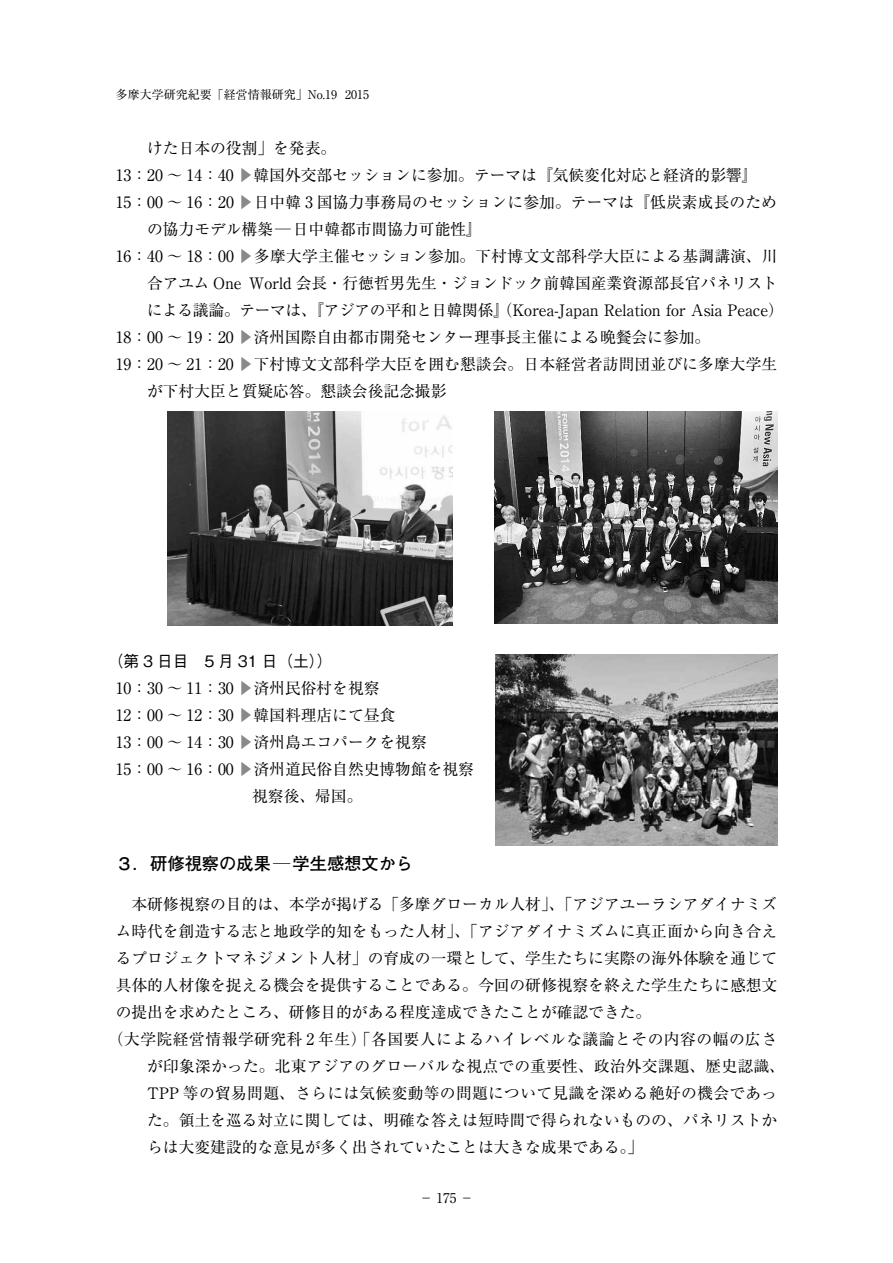
<style>
.page{position:relative;width:893px;height:1263px;background:#fff}
.page>*{position:absolute;margin:0;border:0;box-sizing:border-box;transform-origin:0 0}
.t1{font:700 17.25px "Futo Go B101 Pr 6 N";color:#000}
.t2{font:15.75px "Ryumin Pr 6 N";color:#000}
.t3{font:15.75px "Ryumin Pr 6 N";letter-spacing:.035em;color:#000}
.t4{font:15.75px "Ryumin Pr 6 N";letter-spacing:.02em;color:#000}
.t5{font:500 15.75px "Gothic BBB Pr 6 N";color:#000}
.t6{font:13.5px "Ryumin Pr 6 N";color:#000}
.t7{font:12px "Ryumin Pr 6 N";color:#000}
.s1{color:#898989}
</style>
<div class="page">
<img style="left:167px;top:411px;width:286px;height:214px">
<img style="left:494px;top:411px;width:283px;height:212px">
<img style="left:495px;top:655px;width:282px;height:190px">
<p class="t7" style="left:116px;top:85px;width:255px">多摩大学研究紀要「経営情報研究」No.19 2015</p>
<p class="t2" style="left:147px;top:136px;width:190px">けた日本の役割」を発表。</p>
<p class="t2" style="left:116px;top:163px;width:643px">13：20 ～ 14：40 <span class="s1">▶</span>韓国外交部セッションに参加。テーマは『気候変化対応と経済的影響』</p>
<p class="t2" style="left:116px;top:190px;width:663px">15：00 ～ 16：20 <span class="s1">▶</span>日中韓 3 国協力事務局のセッションに参加。テーマは『低炭素成長のため</p>
<p class="t2" style="left:147px;top:217px;width:336px">の協力モデル構築─日中韓都市間協力可能性』</p>
<p class="t2" style="left:116px;top:244px;width:663px">16：40 ～ 18：00 <span class="s1">▶</span>多摩大学主催セッション参加。下村博文文部科学大臣による基調講演、川</p>
<p class="t2" style="left:147px;top:271px;width:632px">合アユム One World 会長・行徳哲男先生・ジョンドック前韓国産業資源部長官パネリスト</p>
<p class="t2" style="left:147px;top:298px;width:638px">による議論。テーマは、『アジアの平和と日韓関係』（Korea-Japan Relation for Asia Peace）</p>
<p class="t2" style="left:116px;top:325px;width:596px">18：00 ～ 19：20 <span class="s1">▶</span>済州国際自由都市開発センター理事長主催による晩餐会に参加。</p>
<p class="t2" style="left:116px;top:352px;width:663px">19：20 ～ 21：20 <span class="s1">▶</span>下村博文文部科学大臣を囲む懇談会。日本経営者訪問団並びに多摩大学生</p>
<p class="t2" style="left:147px;top:379px;width:301px">が下村大臣と質疑応答。懇談会後記念撮影</p>
<p class="t5" style="left:108px;top:649px;width:226px">（第 3 日目　5 月 31 日（土））</p>
<p class="t2" style="left:116px;top:676px;width:265px">10：30 ～ 11：30 <span class="s1">▶</span>済州民俗村を視察</p>
<p class="t2" style="left:116px;top:703px;width:281px">12：00 ～ 12：30 <span class="s1">▶</span>韓国料理店にて昼食</p>
<p class="t2" style="left:116px;top:730px;width:313px">13：00 ～ 14：30 <span class="s1">▶</span>済州島エコパークを視察</p>
<p class="t2" style="left:116px;top:757px;width:360px">15：00 ～ 16：00 <span class="s1">▶</span>済州道民俗自然史博物館を視察</p>
<p class="t2" style="left:252px;top:784px;width:112px">視察後、帰国。</p>
<p class="t1" style="left:116px;top:850px;width:299px">３．研修視察の成果─学生感想文から</p>
<p class="t2" style="left:116px;top:892px;width:663px">　本研修視察の目的は、本学が掲げる「多摩グローカル人材」、「アジアユーラシアダイナミズ</p>
<p class="t2" style="left:116px;top:919px;width:663px">ム時代を創造する志と地政学的知をもった人材」、「アジアダイナミズムに真正面から向き合え</p>
<p class="t2" style="left:116px;top:946px;width:663px">るプロジェクトマネジメント人材」の育成の一環として、学生たちに実際の海外体験を通じて</p>
<p class="t2" style="left:116px;top:973px;width:663px">具体的人材像を捉える機会を提供することである。今回の研修視察を終えた学生たちに感想文</p>
<p class="t2" style="left:116px;top:1000px;width:537px">の提出を求めたところ、研修目的がある程度達成できたことが確認できた。</p>
<p class="t3" style="left:108px;top:1027px;width:671px">（大学院経営情報学研究科 2 年生）「各国要人によるハイレベルな議論とその内容の幅の広さ</p>
<p class="t2" style="left:147px;top:1054px;width:639px">が印象深かった。北東アジアのグローバルな視点での重要性、政治外交課題、歴史認識、</p>
<p class="t4" style="left:147px;top:1081px;width:632px">TPP 等の貿易問題、さらには気候変動等の問題について見識を深める絶好の機会であっ</p>
<p class="t2" style="left:147px;top:1108px;width:632px">た。領土を巡る対立に関しては、明確な答えは短時間で得られないものの、パネリストか</p>
<p class="t2" style="left:147px;top:1135px;width:498px">らは大変建設的な意見が多く出されていたことは大きな成果である。」</p>
<p class="t6" style="left:419px;top:1187px;width:55px">− 175 −</p>
</div>
